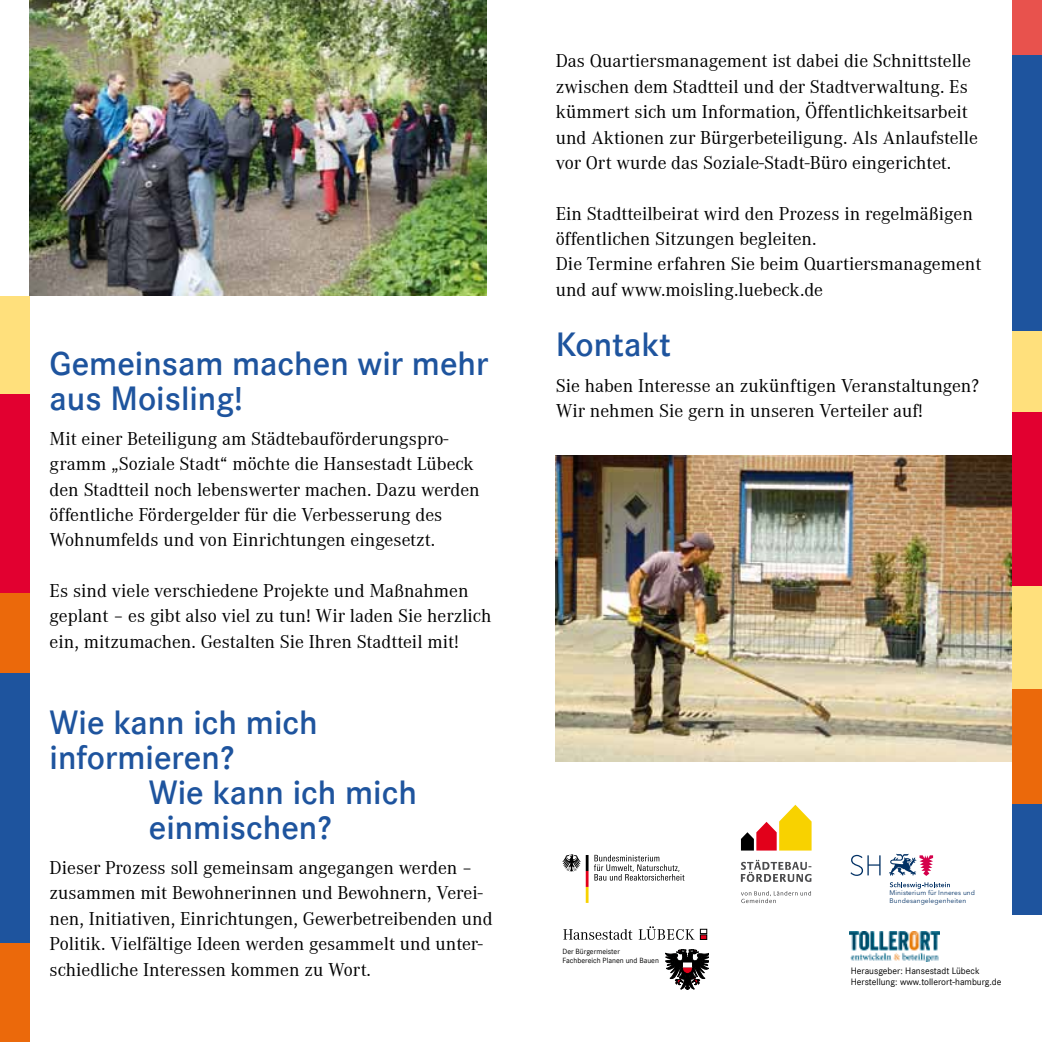
<style>
.page{position:relative;width:1042px;height:1042px;background:#fff}
.page>*{position:absolute;margin:0;border:0;box-sizing:border-box;transform-origin:0 0}
.t1{font:700 35px/35px "Corporate S";color:#1e549e}
.t2{font:19.25px/25.4px "Corporate A";color:#000}
.t3{font:9.62px/11.5px "Corporate S";color:#000}
.t4{font:7.88px/9.3px "Corporate S";color:#000}
.t5{font:6.65px/7.7px "Avenir Next LT Pro";letter-spacing:.015em;color:#003064}
</style>
<div class="page">
<img style="left:555px;top:455px;width:457px;height:306px">
<img style="left:30px;top:0;width:456px;height:296px">
<div style="left:1012px;top:0;width:30px;height:60px;background:#e8524d"></div>
<div style="left:1012px;top:55px;width:30px;height:292px;background:#1e549e"></div>
<div style="left:1012px;top:331px;width:30px;height:84px;background:#ffe07c"></div>
<div style="left:1012px;top:412px;width:30px;height:205px;background:#e20030"></div>
<div style="left:1012px;top:586px;width:30px;height:112px;background:#ffe07c"></div>
<div style="left:1012px;top:689px;width:30px;height:115px;background:#eb690b"></div>
<div style="left:1012px;top:804px;width:30px;height:111px;background:#1e549e"></div>
<div style="left:0;top:938px;width:30px;height:104px;background:#eb690b"></div>
<div style="left:0;top:657px;width:30px;height:286px;background:#1e549e"></div>
<div style="left:0;top:589px;width:30px;height:83px;background:#eb690b"></div>
<div style="left:0;top:394px;width:30px;height:198px;background:#e20030"></div>
<div style="left:0;top:296px;width:30px;height:98px;background:#ffe07c"></div>
<svg style="left:741px;top:805px;width:70px;height:45px"></svg>
<svg style="left:741px;top:891px;width:70px;height:12px"></svg>
<svg style="left:741px;top:860px;width:70px;height:22px"></svg>
<svg style="left:639px;top:926px;width:55px;height:14px"></svg>
<svg style="left:563px;top:929px;width:69px;height:11px"></svg>
<svg style="left:700px;top:929px;width:7px;height:10px"></svg>
<svg style="left:665px;top:949px;width:44px;height:41px"></svg>
<svg style="left:562px;top:854px;width:123px;height:49px"></svg>
<img style="left:849px;top:931px;width:90px;height:30px">
<svg style="left:889px;top:882px;width:61px;height:7px"></svg>
<svg style="left:850px;top:855px;width:30px;height:21px"></svg>
<svg style="left:889px;top:854px;width:44px;height:22px"></svg>
<h1 class="t1" style="left:50px;top:346px;width:440px">Gemeinsam machen wir mehr aus Moisling!</h1>
<p class="t2" style="left:50px;top:426px;width:432px">Mit einer Beteiligung am Städtebauförderungspro&shy;gramm „Soziale Stadt“ möchte die Hansestadt Lübeck den Stadtteil noch lebenswerter machen. Dazu werden öffentliche Fördergelder für die Verbesserung des Wohnumfelds und von Einrichtungen eingesetzt.</p>
<p class="t2" style="left:50px;top:578px;width:443px">Es sind viele verschiedene Projekte und Maßnahmen geplant – es gibt also viel zu tun! Wir laden Sie herzlich ein, mitzumachen. Gestalten Sie Ihren Stadtteil mit!</p>
<h1 class="t1" style="left:50px;top:705px;width:270px">Wie kann ich mich informieren?</h1>
<h1 class="t1" style="left:149px;top:775px;width:270px">Wie kann ich mich einmischen?</h1>
<p class="t2" style="left:50px;top:855px;width:444px">Dieser Prozess soll gemeinsam angegangen werden – zusammen mit Bewohnerinnen und Bewohnern, Verei&shy;nen, Initiativen, Einrichtungen, Gewerbetreibenden und Politik. Vielfältige Ideen werden gesammelt und unter&shy;schiedliche Interessen kommen zu Wort.</p>
<p class="t2" style="left:556px;top:49px;width:424px">Das Quartiersmanagement ist dabei die Schnittstelle zwischen dem Stadtteil und der Stadtverwaltung. Es kümmert sich um Information, Öffentlichkeitsarbeit und Aktionen zur Bürgerbeteiligung. Als Anlaufstelle vor Ort wurde das Soziale-Stadt-Büro eingerichtet.</p>
<p class="t2" style="left:556px;top:201px;width:427px">Ein Stadtteilbeirat wird den Prozess in regelmäßigen öffentlichen Sitzungen begleiten.<br>Die Termine erfahren Sie beim Quartiersmanagement und auf www.moisling.luebeck.de</p>
<h1 class="t1" style="left:556px;top:327px;width:117px">Kontakt</h1>
<p class="t2" style="left:556px;top:373px;width:425px">Sie haben Interesse an zukünftigen Veranstaltungen?<br>Wir nehmen Sie gern in unseren Verteiler auf!</p>
<p class="t4" style="left:562px;top:947px;width:98px">Der Bürgermeister<br>Fachbereich Planen und Bauen</p>
<p class="t5" style="left:889px;top:889px;width:87px">Ministerium für Inneres und<br>Bundesangelegenheiten</p>
<p class="t3" style="left:851px;top:965px;width:152px">Herausgeber: Hansestadt Lübeck<br>Herstellung: www.tollerort-hamburg.de</p>
</div>
